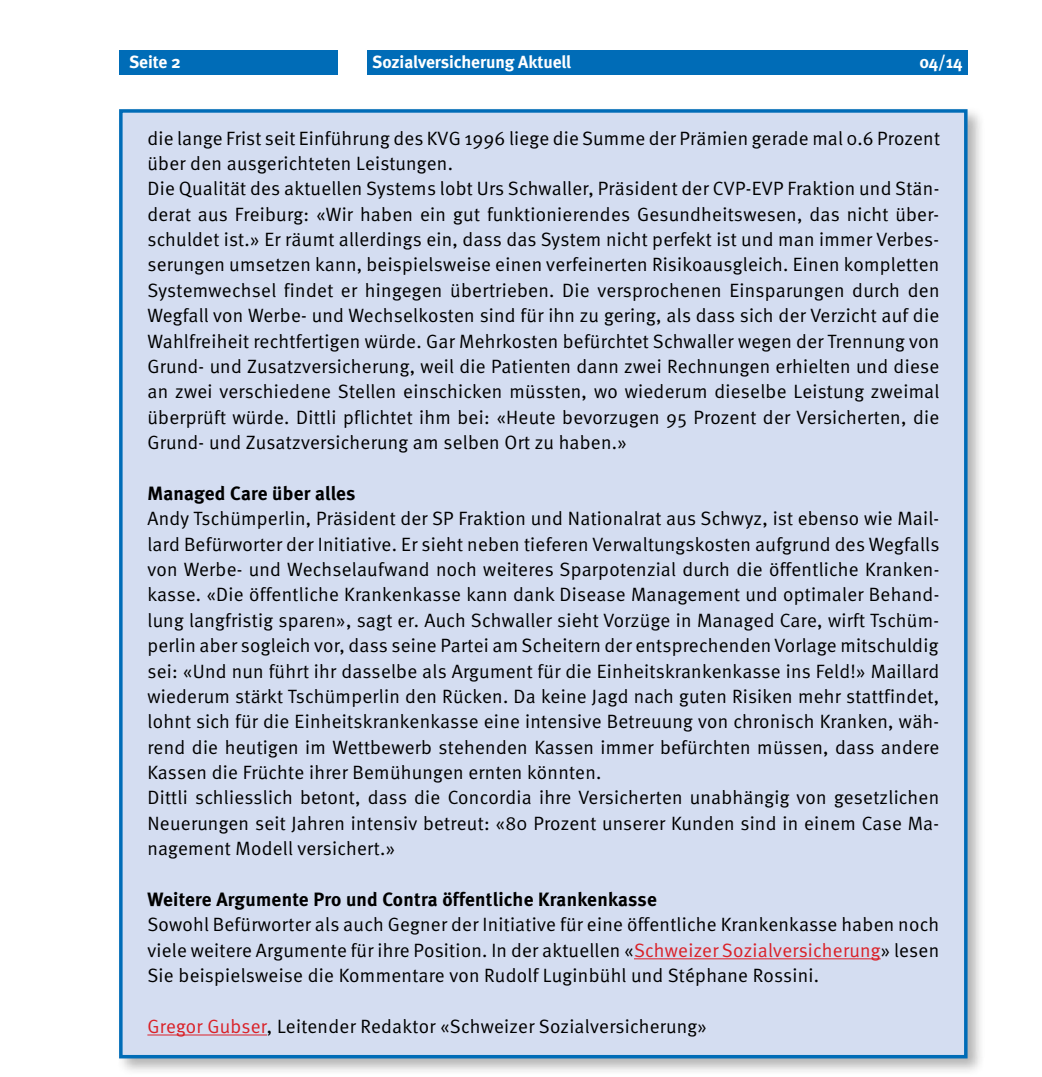
<style>
.page{position:relative;width:1042px;height:1077px;background:#fff}
.page>*{position:absolute;margin:0;border:0;box-sizing:border-box;transform-origin:0 0}
.t1{font:19.25px/25.4px "Meta Normal";letter-spacing:.015em;color:#000}
.t2{font:700 19.25px "Meta";letter-spacing:.015em;color:#000}
.t3{font:700 17.5px "Meta";color:#fff}
.s1{color:#da2128}
</style>
<div class="page">
<div style="left:367px;top:50px;width:600px;height:24px;background:#006cb7"></div>
<div style="left:119px;top:50px;width:218px;height:24px;background:#006cb7"></div>
<div style="left:116px;top:106px;width:869px;height:970px;background:#000;opacity:.3"></div>
<div style="left:121px;top:111px;width:845px;height:945px;background:#d4ddf1"></div>
<hr style="left:634px;top:958px;width:246px;height:1px;background:#da2128">
<hr style="left:147px;top:1034px;width:120px;height:1px;background:#da2128">
<div style="left:119px;top:109px;width:848px;height:949px;border:4px solid #006cb7"></div>
<p class="t3" style="left:129px;top:52px;width:53px">Seite 2</p>
<p class="t3" style="left:372px;top:52px;width:201px">Sozialversicherung Aktuell</p>
<p class="t3" style="left:919px;top:52px;width:45px">04/14</p>
<p class="t1" style="left:147px;top:125px;width:794px">die lange Frist seit Einführung des KVG 1996 liege die Summe der Prämien gerade mal 0.6 Prozent über den ausgerichteten Leistungen.<br>Die Qualität des aktuellen Systems lobt Urs Schwaller, Präsident der CVP-EVP Fraktion und Stän&shy;derat aus Freiburg: «Wir haben ein gut funktionierendes Gesundheitswesen, das nicht über&shy;schuldet ist.» Er räumt allerdings ein, dass das System nicht perfekt ist und man immer Verbes&shy;serungen umsetzen kann, beispielsweise einen verfeinerten Risikoausgleich. Einen kompletten Systemwechsel findet er hingegen übertrieben. Die versprochenen Einsparungen durch den Wegfall von Werbe- und Wechselkosten sind für ihn zu gering, als dass sich der Verzicht auf die Wahlfreiheit rechtfertigen würde. Gar Mehrkosten befürchtet Schwaller wegen der Trennung von Grund- und Zusatzversicherung, weil die Patienten dann zwei Rechnungen erhielten und diese an zwei verschiedene Stellen einschicken müssten, wo wiederum dieselbe Leistung zweimal überprüft würde. Dittli pflichtet ihm bei: «Heute bevorzugen 95 Prozent der Versicherten, die Grund- und Zusatzversicherung am selben Ort zu haben.»</p>
<p class="t2" style="left:147px;top:482px;width:210px">Managed Care über alles</p>
<p class="t1" style="left:147px;top:505px;width:793px">Andy Tschümperlin, Präsident der SP Fraktion und Nationalrat aus Schwyz, ist ebenso wie Mail&shy;lard Befürworter der Initiative. Er sieht neben tieferen Verwaltungskosten aufgrund des Wegfalls von Werbe- und Wechselaufwand noch weiteres Sparpotenzial durch die öffentliche Kranken&shy;kasse. «Die öffentliche Krankenkasse kann dank Disease Management und optimaler Behand&shy;lung langfristig sparen», sagt er. Auch Schwaller sieht Vorzüge in Managed Care, wirft Tschüm&shy;perlin aber sogleich vor, dass seine Partei am Scheitern der entsprechenden Vorlage mitschuldig sei: «Und nun führt ihr dasselbe als Argument für die Einheitskrankenkasse ins Feld!» Maillard wiederum stärkt Tschümperlin den Rücken. Da keine Jagd nach guten Risiken mehr stattfindet, lohnt sich für die Einheitskrankenkasse eine intensive Betreuung von chronisch Kranken, wäh&shy;rend die heutigen im Wettbewerb stehenden Kassen immer befürchten müssen, dass andere Kassen die Früchte ihrer Bemühungen ernten könnten.<br>Dittli schliesslich betont, dass die Concordia ihre Versicherten unabhängig von gesetzlichen Neuerungen seit Jahren intensiv betreut: «80 Prozent unserer Kunden sind in einem Case Ma&shy;nagement Modell versichert.»</p>
<p class="t2" style="left:147px;top:888px;width:511px">Weitere Argumente Pro und Contra öffentliche Krankenkasse</p>
<p class="t1" style="left:147px;top:911px;width:793px;text-align:justify">Sowohl Befürworter als auch Gegner der Initiative für eine öffentliche Krankenkasse haben noch viele weitere Argumente für ihre Position. In der aktuellen «<span class="s1">Schweizer Sozialversicherung</span>» lesen Sie beispielsweise die Kommentare von Rudolf Luginbühl und Stéphane Rossini.</p>
<p class="t1" style="left:147px;top:1013px;width:561px"><span class="s1">Gregor Gubser</span>, Leitender Redaktor «Schweizer Sozialversicherung»</p>
</div>
